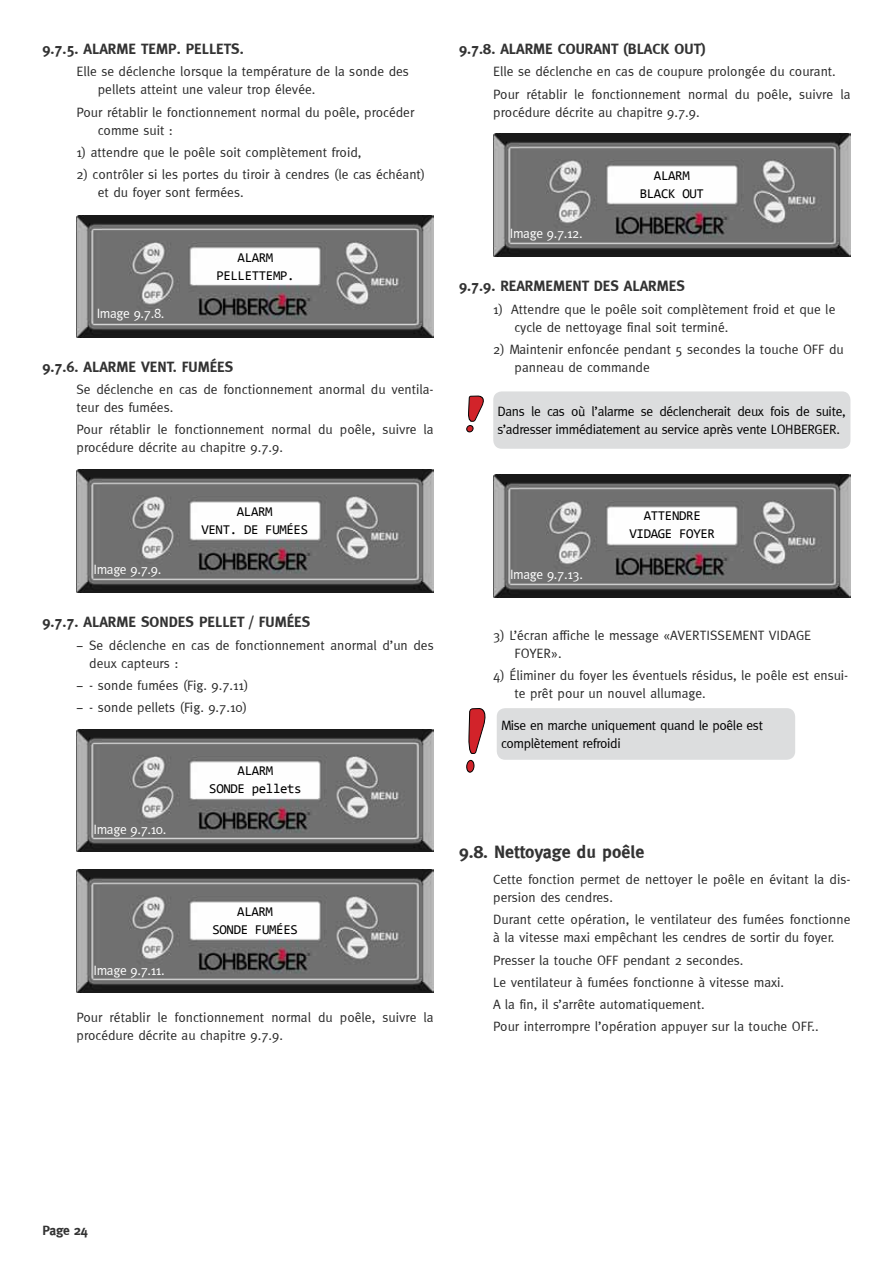
<style>
.page{position:relative;width:893px;height:1263px;background:#fff}
.page>*{position:absolute;margin:0;border:0;box-sizing:border-box;transform-origin:0 0}
.t1{font:700 18px "Meta";color:#333}
.t2{font:700 15px "Meta";color:#333}
.t3{font:13.5px/18px "Meta";color:#282828}
.t4{font:13.5px/18px "Meta";letter-spacing:-.025em;color:#000}
.t5{font:13.5px/18px "Consolas";letter-spacing:-.025em;color:#000;text-align:center}
.t6{font:13.5px "Meta";letter-spacing:-.025em;color:#fff}
.t7{font:700 13.5px "Meta";letter-spacing:-.025em;color:#333}
</style>
<div class="page">
<svg style="left:468px;top:395px;width:16px;height:27px"></svg>
<div style="left:467px;top:425px;width:6px;height:7px;background:#d2232a;border-radius:50%"></div>
<div style="left:466px;top:425px;width:8px;height:7px;border:1px solid #000;border-radius:50%"></div>
<div style="left:493px;top:391px;width:357px;height:58px;background:#dcddde;border-radius:9px"></div>
<svg style="left:467px;top:708px;width:19px;height:54px"></svg>
<div style="left:467px;top:760px;width:7px;height:12px;background:#d2232a;border-radius:50%"></div>
<div style="left:466px;top:760px;width:9px;height:12px;border:1px solid #000;border-radius:50%"></div>
<div style="left:497px;top:708px;width:298px;height:52px;background:#dcddde;border-radius:9px"></div>
<img style="left:77px;top:215px;width:357px;height:123px">
<img style="left:77px;top:470px;width:357px;height:122px">
<img style="left:77px;top:729px;width:357px;height:122px">
<img style="left:77px;top:870px;width:357px;height:122px">
<img style="left:493px;top:134px;width:357px;height:122px">
<img style="left:493px;top:475px;width:357px;height:122px">
<p class="t2" style="left:43px;top:40px;width:203px">9.7.5. ALARME TEMP. PELLETS.</p>
<p class="t3" style="left:98px;top:63px;width:313px;text-indent:-21px">Elle se déclenche lorsque la température de la sonde des pellets atteint une valeur trop élevée.</p>
<p class="t3" style="left:98px;top:103px;width:318px;text-indent:-21px">Pour rétablir le fonctionnement normal du poêle, procéder comme suit :</p>
<p class="t3" style="left:77px;top:143px;width:286px">1) attendre que le poêle soit complètement froid,</p>
<p class="t3" style="left:98px;top:165px;width:329px;text-indent:-21px">2) contrôler si les portes du tiroir à cendres (le cas échéant) et du foyer sont fermées.</p>
<p class="t6" style="left:97px;top:306px;width:69px">I mage 9.7.8.</p>
<p class="t5" style="left:238px;top:248px;width:37px">ALARM</p>
<p class="t5" style="left:216px;top:266px;width:8px">PELLETTEMP</p>
<p class="t5" style="left:287px;top:266px;width:9px">.</p>
<p class="t2" style="left:43px;top:358px;width:192px">9.7.6. ALARME VENT. FUMÉES</p>
<p class="t3" style="left:77px;top:380px;width:359px">Se déclenche en cas de fonctionnement anormal du ventila&shy;teur des fumées.</p>
<p class="t3" style="left:77px;top:421px;width:359px">Pour rétablir le fonctionnement normal du poêle, suivre la procédure décrite au chapitre 9.7.9.</p>
<p class="t6" style="left:94px;top:562px;width:69px">Image 9.7.9.</p>
<p class="t5" style="left:201px;top:502px;width:108px">ALARM<br>VENT. DE FUMÉES</p>
<p class="t2" style="left:43px;top:613px;width:269px">9.7.7. ALARME SONDES PELLET / FUMÉES</p>
<p class="t3" style="left:89px;top:636px;width:346px;text-indent:-13px">− Se déclenche en cas de fonctionnement anormal d’un des deux capteurs :</p>
<p class="t3" style="left:77px;top:674px;width:173px;line-height:22.2px">− - sonde fumées (Fig. 9.7.11) − - sonde pellets (Fig. 9.7.10)</p>
<p class="t6" style="left:94px;top:822px;width:74px">I mage 9.7.10.</p>
<p class="t6" style="left:94px;top:962px;width:73px">I mage 9.7.11.</p>
<p class="t5" style="left:209px;top:761px;width:94px">ALARM<br>SONDE PELLETS</p>
<p class="t5" style="left:237px;top:902px;width:37px">ALARM</p>
<p class="t5" style="left:212px;top:920px;width:8px">SONDE</p>
<p class="t5" style="left:255px;top:920px;width:44px">FUMÉES</p>
<p class="t3" style="left:77px;top:1008px;width:359px">Pour rétablir le fonctionnement normal du poêle, suivre la procédure décrite au chapitre 9.7.9.</p>
<p class="t2" style="left:459px;top:40px;width:187px">9.7.8. ALARME COURANT (Black</p>
<p class="t2" style="left:675px;top:40px;width:33px">Out)</p>
<p class="t3" style="left:493px;top:60px;width:359px;line-height:22.2px">Elle se déclenche en cas de coupure prolongée du courant.<br>Pour rétablir le fonctionnement normal du poêle, suivre la</p>
<p class="t3" style="left:493px;top:103px;width:208px">procédure décrite au chapitre 9.7.9.</p>
<p class="t6" style="left:510px;top:226px;width:74px">I mage 9.7.12.</p>
<p class="t5" style="left:640px;top:166px;width:66px">ALARM<br>BLACK OUT</p>
<p class="t2" style="left:459px;top:278px;width:227px">9.7.9. REARMEMENT DES ALARMES</p>
<p class="t3" style="left:514px;top:300px;width:322px;text-indent:-21px">1) Attendre que le poêle soit complètement froid et que le cycle de nettoyage final soit terminé.</p>
<p class="t3" style="left:514px;top:340px;width:331px;text-indent:-21px">2) Maintenir enfoncée pendant 5 secondes la touche OFF du panneau de commande</p>
<p class="t4" style="left:497px;top:403px;width:350px">Dans le cas où l’alarme se déclencherait deux fois de suite, s’adresser immédiatement au service après vente LOHBERGER.</p>
<p class="t6" style="left:510px;top:567px;width:74px">I mage 9.7.13.</p>
<p class="t5" style="left:644px;top:507px;width:59px">ATTENDRE</p>
<p class="t5" style="left:629px;top:525px;width:8px">VIDAGE</p>
<p class="t5" style="left:679px;top:525px;width:8px">FOYER</p>
<p class="t3" style="left:493px;top:626px;width:207px">3) L’écran affiche le message «AVERTISS</p>
<p class="t3" style="left:725px;top:626px;width:52px">EMENT VIDA</p>
<p class="t3" style="left:796px;top:626px;width:17px">GE</p>
<p class="t3" style="left:514px;top:644px;width:49px">FOYER».</p>
<p class="t3" style="left:514px;top:666px;width:335px;text-indent:-21px">4) Éliminer du foyer les éventuels résidus, le poêle est ensui&shy;te prêt pour un nouvel allumage.</p>
<p class="t4" style="left:501px;top:716px;width:263px">Mise en marche uniquement quand le poêle est complètement refroidi</p>
<h1 class="t1" style="left:459px;top:841px;width:187px">9.8. Nettoyage du poêle</h1>
<p class="t3" style="left:493px;top:870px;width:359px">Cette fonction permet de nettoyer le poêle en évitant la dis&shy;persion des cendres.</p>
<p class="t3" style="left:493px;top:910px;width:359px">Durant cette opération, le ventilateur des fumées fonctionne à la vitesse maxi empêchant les cendres de sortir du foyer.</p>
<p class="t3" style="left:493px;top:949px;width:327px;line-height:22.2px">Presser la touche OFF pendant 2 secondes.<br>Le ventilateur à fumées fonctionne à vitesse maxi.<br>A la fin, il s’arrête automatiquement.<br>Pour interrompre l’opération appuyer sur la touche OFF..</p>
<p class="t7" style="left:43px;top:1223px;width:47px">Page 24</p>
</div>
